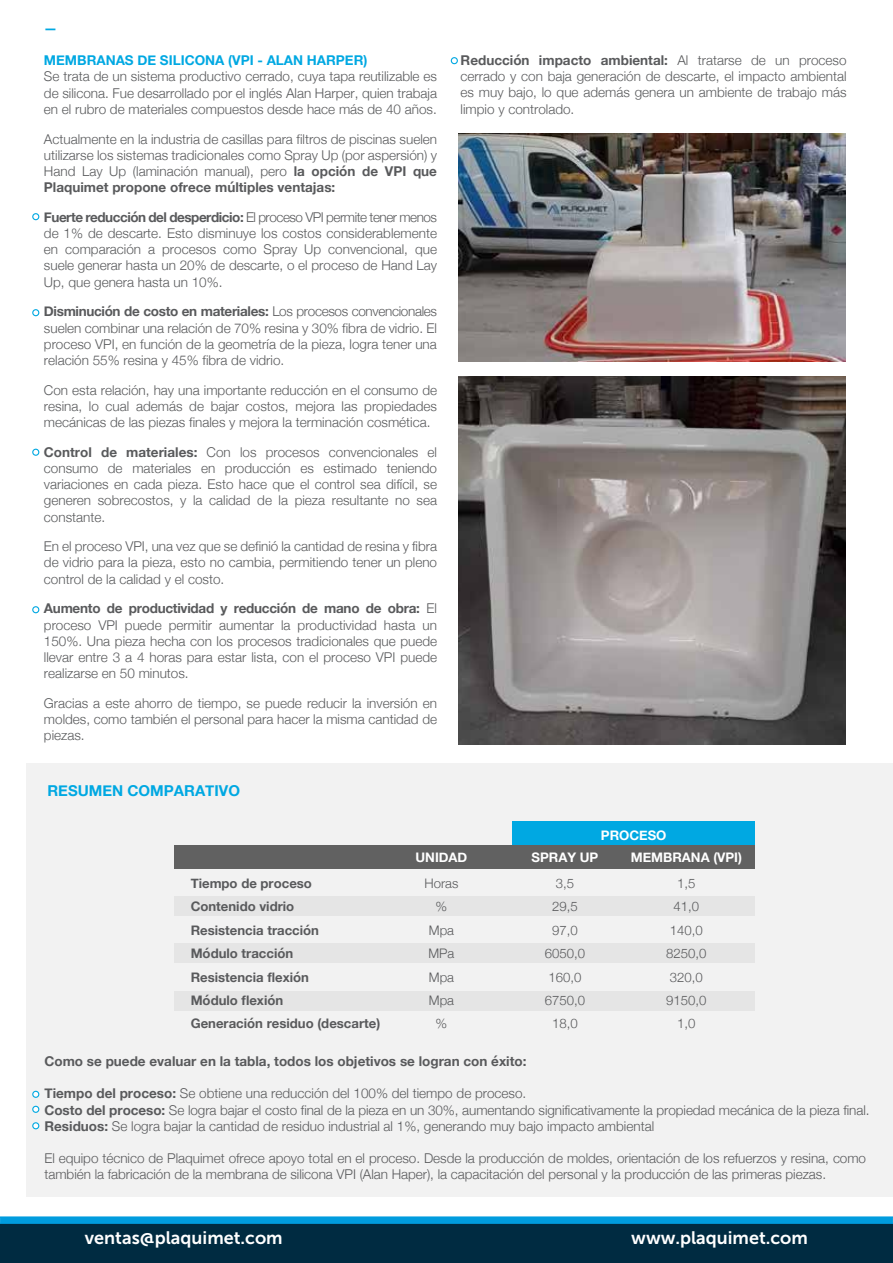
<style>
.page{position:relative;width:893px;height:1263px;background:#fff}
.page>*{position:absolute;margin:0;border:0;box-sizing:border-box;transform-origin:0 0}
.t1{font:18px "Museo Sans 700";color:#fff}
.t2{font:700 15px "Helvetica Neue";color:#00a8e2}
.t3{font:300 13.5px/16.2px "Helvetica Neue";color:#595a5c;text-align:justify}
.t4{font:700 13.5px "Helvetica Neue";color:#595a5c}
.t5{font:700 13.5px "Helvetica Neue";color:#00a8e2}
.t6{font:700 13.2px/23.4px "Helvetica Neue";color:#595a5c}
.t7{font:300 13.2px/23.4px "Helvetica Neue";color:#595a5c;text-align:center}
.t8{font:700 13.2px "Helvetica Neue";color:#fff}
.s1{font-weight:700}
</style>
<div class="page">
<div style="left:26px;top:763px;width:867px;height:434px;background:#f2f2f2"></div>
<div style="left:451px;top:57px;width:7px;height:7px;border:1px solid #00a8e2;border-radius:50%"></div>
<div style="left:0;top:1223px;width:893px;height:40px;background:#002b41"></div>
<div style="left:0;top:1216px;width:893px;height:8px;background:#009cde;border:1px solid #009cde"></div>
<div style="left:32px;top:606px;width:7px;height:7px;border:1px solid #00a8e2;border-radius:50%"></div>
<div style="left:32px;top:449px;width:7px;height:7px;border:1px solid #00a8e2;border-radius:50%"></div>
<div style="left:32px;top:213px;width:7px;height:7px;border:1px solid #00a8e2;border-radius:50%"></div>
<div style="left:32px;top:309px;width:7px;height:7px;border:1px solid #00a8e2;border-radius:50%"></div>
<svg style="left:33px;top:1091px;width:6px;height:6px"></svg>
<div style="left:32px;top:1091px;width:7px;height:7px;border:1px solid #00a8e2;border-radius:50%"></div>
<svg style="left:33px;top:1106px;width:6px;height:6px"></svg>
<div style="left:32px;top:1106px;width:7px;height:7px;border:1px solid #00a8e2;border-radius:50%"></div>
<svg style="left:33px;top:1123px;width:6px;height:6px"></svg>
<div style="left:32px;top:1122px;width:7px;height:7px;border:1px solid #00a8e2;border-radius:50%"></div>
<div style="left:175px;top:845px;width:580px;height:23px;background:#676767"></div>
<div style="left:512px;top:822px;width:243px;height:23px;background:#00a8e2"></div>
<div style="left:175px;top:896px;width:580px;height:19px;background:#e5e5e5"></div>
<div style="left:175px;top:943px;width:580px;height:19px;background:#e5e5e5"></div>
<div style="left:175px;top:991px;width:580px;height:19px;background:#e5e5e5"></div>
<img style="left:458px;top:134px;width:388px;height:227px">
<img style="left:458px;top:376px;width:388px;height:368px">
<p class="t5" style="left:44px;top:17px;width:15px">—</p>
<p class="t5" style="left:44px;top:50px;width:325px">MEMBRANAS DE SILICONA (VPI - ALAN HARPER)</p>
<p class="t3" style="left:44px;top:68px;width:395px">Se trata de un sistema productivo cerrado, cuya tapa reutilizable es de silicona. Fue desarrollado por el inglés Alan Harper, quien trabaja en el rubro de materiales compuestos desde hace más de 40 años.</p>
<p class="t3" style="left:44px;top:130px;width:395px">Actualmente en la industria de casillas para filtros de piscinas suelen utilizarse los sistemas tradicionales como Spray Up (por aspersión) y Hand Lay Up (laminación manual), pero <span class="s1">la opción de VPI que Plaquimet propone ofrece múltiples ventajas:</span></p>
<p class="t3" style="left:44px;top:208px;width:395px"><span class="s1">Fuerte reducción del desperdicio:</span> El proceso VPI permite tener menos de 1% de descarte. Esto disminuye los costos considerablemente en comparación a procesos como Spray Up convencional, que suele generar hasta un 20% de descarte, o el proceso de Hand Lay Up, que genera hasta un 10%.</p>
<p class="t3" style="left:44px;top:302px;width:395px"><span class="s1">Disminución de costo en materiales:</span> Los procesos convencionales suelen combinar una relación de 70% resina y 30% fibra de vidrio. El proceso VPI, en función de la geometría de la pieza, logra tener una relación 55% resina y 45% fibra de vidrio.</p>
<p class="t3" style="left:44px;top:381px;width:395px">Con esta relación, hay una importante reducción en el consumo de resina, lo cual además de bajar costos, mejora las propiedades mecánicas de las piezas finales y mejora la terminación cosmética.</p>
<p class="t3" style="left:44px;top:443px;width:395px"><span class="s1">Control de materiales:</span> Con los procesos convencionales el consumo de materiales en producción es estimado teniendo variaciones en cada pieza. Esto hace que el control sea difícil, se generen sobrecostos, y la calidad de la pieza resultante no sea constante.</p>
<p class="t3" style="left:44px;top:537px;width:395px">En el proceso VPI, una vez que se definió la cantidad de resina y fibra de vidrio para la pieza, esto no cambia, permitiendo tener un pleno control de la calidad y el costo.</p>
<p class="t3" style="left:44px;top:599px;width:395px"><span class="s1">Aumento de productividad y reducción de mano de obra:</span> El proceso VPI puede permitir aumentar la productividad hasta un 150%. Una pieza hecha con los procesos tradicionales que puede llevar entre 3 a 4 horas para estar lista, con el proceso VPI puede realizarse en 50 minutos.</p>
<p class="t3" style="left:44px;top:694px;width:395px">Gracias a este ahorro de tiempo, se puede reducir la inversión en moldes, como también el personal para hacer la misma cantidad de piezas.</p>
<p class="t2" style="left:47px;top:779px;width:194px">RESUMEN COMPARATIVO</p>
<p class="t3" style="left:461px;top:51px;width:387px"><span class="s1">Reducción impacto ambiental:</span> Al tratarse de un proceso cerrado y con baja generación de descarte, el impacto ambiental es muy bajo, lo que además genera un ambiente de trabajo más limpio y controlado.</p>
<p class="t8" style="left:601px;top:824px;width:67px">PROCESO</p>
<p class="t8" style="left:415px;top:846px;width:53px">UNIDAD</p>
<p class="t8" style="left:532px;top:846px;width:68px">SPRAY UP</p>
<p class="t8" style="left:631px;top:846px;width:113px">MEMBRANA (VPI)</p>
<p class="t6" style="left:191px;top:872px;width:191px">Tiempo de proceso<br>Contenido vidrio<br>Resistencia tracción<br>Módulo tracción<br>Resistencia flexión<br>Módulo flexión<br>Generación residuo (descarte)</p>
<p class="t7" style="left:424px;top:870px;width:35px">Horas %<br>Mpa<br>MPa<br>Mpa<br>Mpa %</p>
<p class="t7" style="left:545px;top:870px;width:42px">3,5<br>29,5<br>97,0<br>6050,0<br>160,0<br>6750,0<br>18,0</p>
<p class="t7" style="left:666px;top:870px;width:42px">1,5<br>41,0<br>140,0<br>8250,0<br>320,0<br>9150,0<br>1,0</p>
<p class="t4" style="left:44px;top:1050px;width:483px">Como se puede evaluar en la tabla, todos los objetivos se logran con éxito:</p>
<p class="t3" style="left:44px;top:1084px;width:826px;text-align:left"><span class="s1">Tiempo del proceso:</span> Se obtiene una reducción del 100% del tiempo de proceso.<br><span class="s1">Costo del proceso:</span> Se logra bajar el costo final de la pieza en un 30%, aumentando significativamente la propiedad mecánica de la pieza final.<br><span class="s1">Residuos:</span> Se logra bajar la cantidad de residuo industrial al 1%, generando muy bajo impacto ambiental</p>
<p class="t3" style="left:44px;top:1149px;width:823px">El equipo técnico de Plaquimet ofrece apoyo total en el proceso. Desde la producción de moldes, orientación de los refuerzos y resina, como también la fabricación de la membrana de silicona VPI (Alan Haper), la capacitación del personal y la producción de las primeras piezas.</p>
<h1 class="t1" style="left:85px;top:1228px;width:199px">ventas@plaquimet.com</h1>
<h1 class="t1" style="left:631px;top:1228px;width:178px">www.plaquimet.com</h1>
</div>
